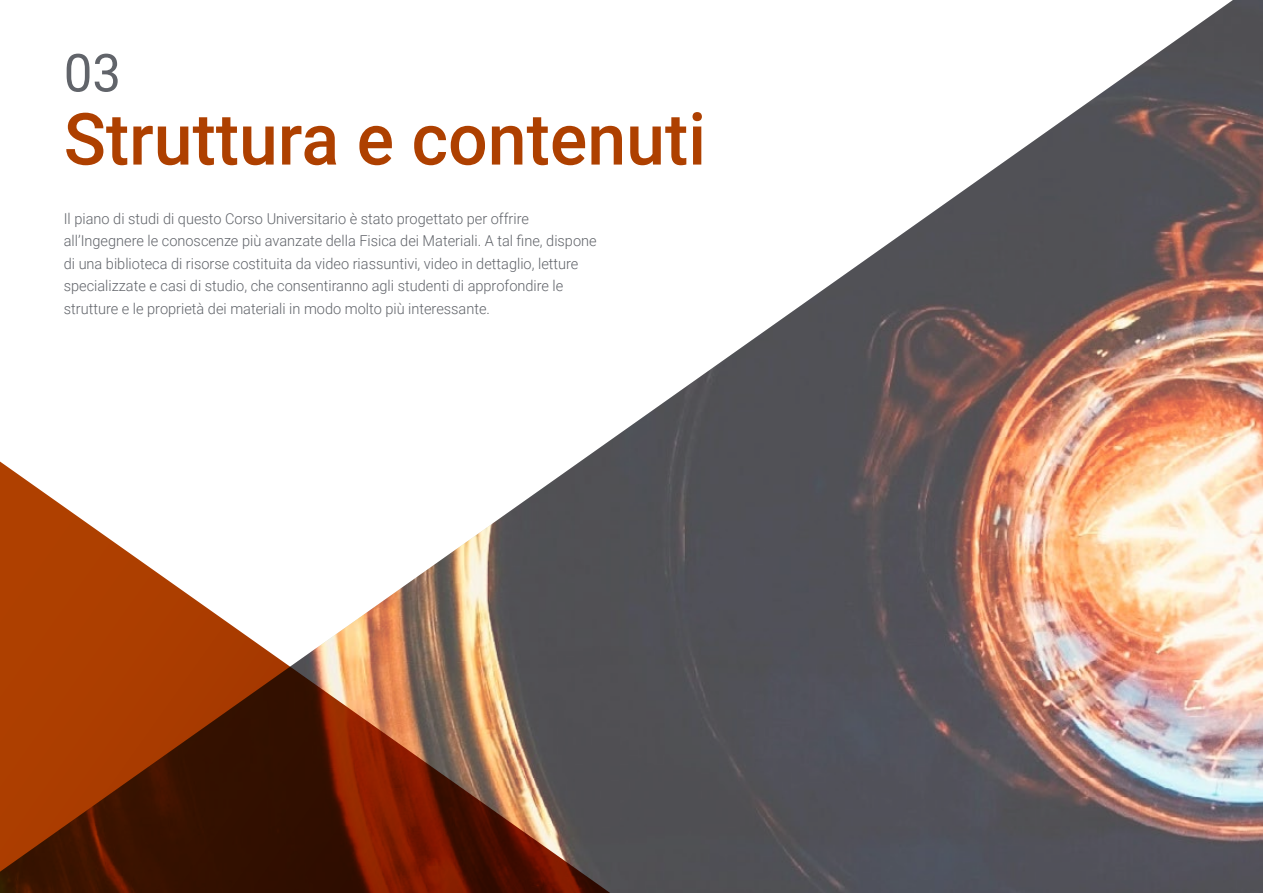
<style>
.page{position:relative;width:1263px;height:893px;background:#fff}
.page>*{position:absolute;margin:0;border:0;box-sizing:border-box;transform-origin:0 0}
.t1{font:500 72px "Roboto";color:#ae4000}
.t2{font:52.5px "Roboto";color:#61646a}
.t3{font:300 15px/22.5px "Roboto";color:#61646a}
</style>
<div class="page">
<img style="left:602px;top:0;width:661px;height:893px">
<svg style="left:0;top:446px;width:640px;height:447px"></svg>
<h2 class="t2" style="left:64px;top:36px;width:59px">03</h2>
<h1 class="t1" style="left:64px;top:89px;width:644px">Struttura e contenuti</h1>
<p class="t3" style="left:64px;top:207px;width:534px">Il piano di studi di questo Corso Universitario è stato progettato per offrire all’Ingegnere le conoscenze più avanzate della Fisica dei Materiali. A tal fine, dispone di una biblioteca di risorse costituita da video riassuntivi, video in dettaglio, letture specializzate e casi di studio, che consentiranno agli studenti di approfondire le strutture e le proprietà dei materiali in modo molto più interessante.</p>
</div>
